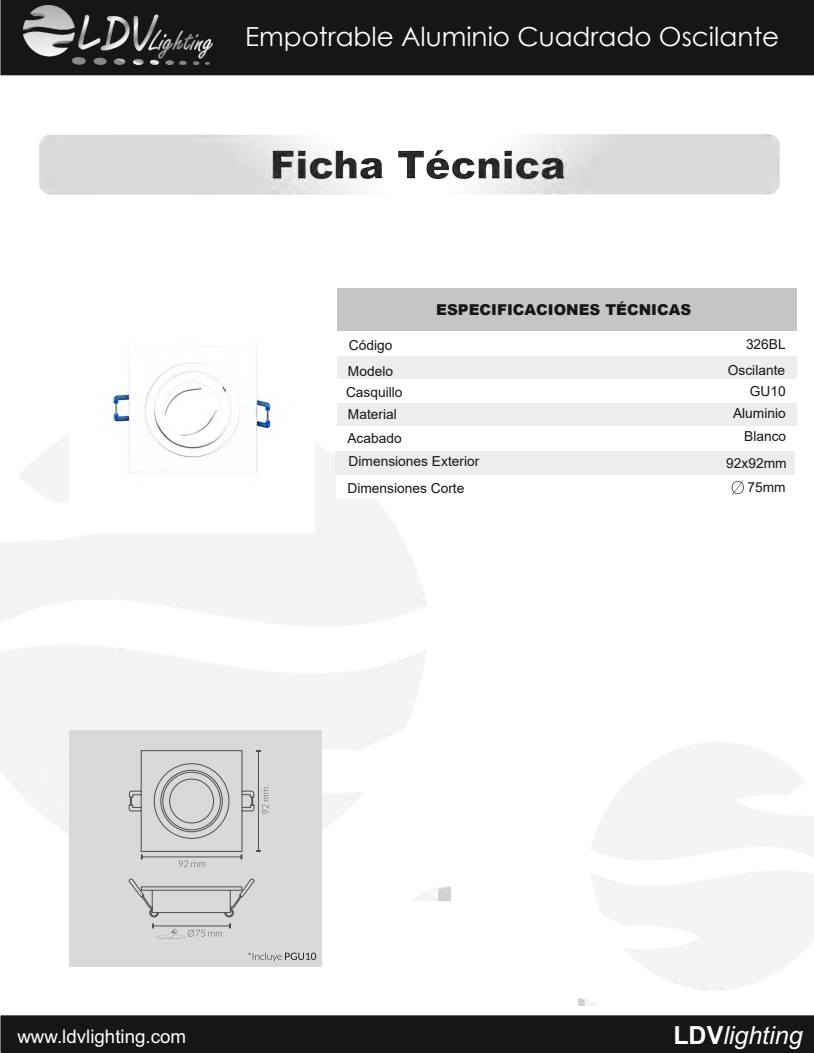
<style>
.page{position:relative;width:814px;height:1053px;background:#fff}
.page>*{position:absolute;margin:0;border:0;box-sizing:border-box;transform-origin:0 0}
.t1{font:26.25px "Century Gothic";color:#fff}
.t2{font:italic 25px "Arial";color:#fff}
.t3{font:18.75px "Arial";color:#fff}
.t4{font:900 15px "Arial";color:#151616}
.t5{font:13.75px/25.8px "Arial";color:#151616}
.t6{font:13.75px "Arial";color:#151616}
.s1{font-style:inherit}
.s2{font-weight:700;font-style:normal}
</style>
<div class="page">
<svg style="left:1px;top:75px;width:813px;height:400px"></svg>
<div style="left:304px;top:119px;width:488px;height:60px;background:#fff;border:1px solid #d9d9da;border-radius:11px"></div>
<div style="left:52px;top:119px;width:516px;height:60px;background:#fff;border:1px solid #d9d9da;border-radius:11px"></div>
<div style="left:0;top:0;width:814px;height:75px;background:#151616"></div>
<img style="left:23px;top:5px;width:189px;height:60px">
<div style="left:1px;top:1015px;width:813px;height:37px;background:#151616"></div>
<img style="left:39px;top:134px;width:740px;height:61px">
<div style="left:337px;top:289px;width:459px;height:42px;background:#c5c5c5"></div>
<div style="left:70px;top:729px;width:252px;height:237px;background:#d9d9da"></div>
<img style="left:70px;top:288px;width:245px;height:188px">
<div style="left:337px;top:333px;width:459px;height:24px;background:#fff"></div>
<div style="left:337px;top:356px;width:460px;height:23px;background:#eceded"></div>
<div style="left:337px;top:402px;width:460px;height:24px;background:#eceded"></div>
<div style="left:336px;top:451px;width:459px;height:23px;background:#eceded"></div>
<div style="left:337px;top:426px;width:460px;height:24px;background:#fff"></div>
<div style="left:337px;top:379px;width:460px;height:24px;background:#fff"></div>
<svg style="left:248px;top:952px;width:68px;height:9px"></svg>
<svg style="left:731px;top:480px;width:13px;height:15px"></svg>
<svg style="left:128px;top:878px;width:127px;height:39px"></svg>
<hr style="left:153px;top:925px;width:77px;height:1px;background:#4e4e4d">
<svg style="left:152px;top:924px;width:70px;height:14px"></svg>
<svg style="left:128px;top:750px;width:141px;height:117px"></svg>
<h1 class="t1" style="left:245px;top:18px;width:536px">Empotrable Aluminio Cuadrado Oscilante</h1>
<p class="t4" style="left:436px;top:299px;width:256px">ESPECIFICACIONES TÉCNICAS</p>
<p class="t5" style="left:348px;top:332px;width:47px">Código<br>Modelo</p>
<p class="t5" style="left:348px;top:401px;width:50px">Material</p>
<p class="t5" style="left:349px;top:448px;width:132px">Dimensiones Exterior</p>
<p class="t5" style="left:346px;top:379px;width:58px">Casquillo</p>
<p class="t5" style="left:347px;top:425px;width:56px">Acabado</p>
<p class="t5" style="left:347px;top:474px;width:118px">Dimensiones Corte</p>
<p class="t6" style="left:746px;top:335px;width:41px">326<span class="s1">BL</span></p>
<p class="t5" style="left:750px;top:377px;width:37px">GU10</p>
<p class="t6" style="left:728px;top:361px;width:59px">Oscilante</p>
<p class="t5" style="left:733px;top:401px;width:55px;line-height:23.1px;text-align:right">Aluminio<br>Blanco</p>
<p class="t6" style="left:726px;top:453px;width:62px">92x92<span class="s1">mm</span></p>
<p class="t6" style="left:747px;top:477px;width:40px">75<span class="s1">mm</span></p>
<h3 class="t3" style="left:17px;top:1028px;width:170px">www.ldvlighting.com</h3>
<h2 class="t2" style="left:673px;top:1026px;width:131px"><span class="s2">LDV</span>lighting</h2>
</div>
